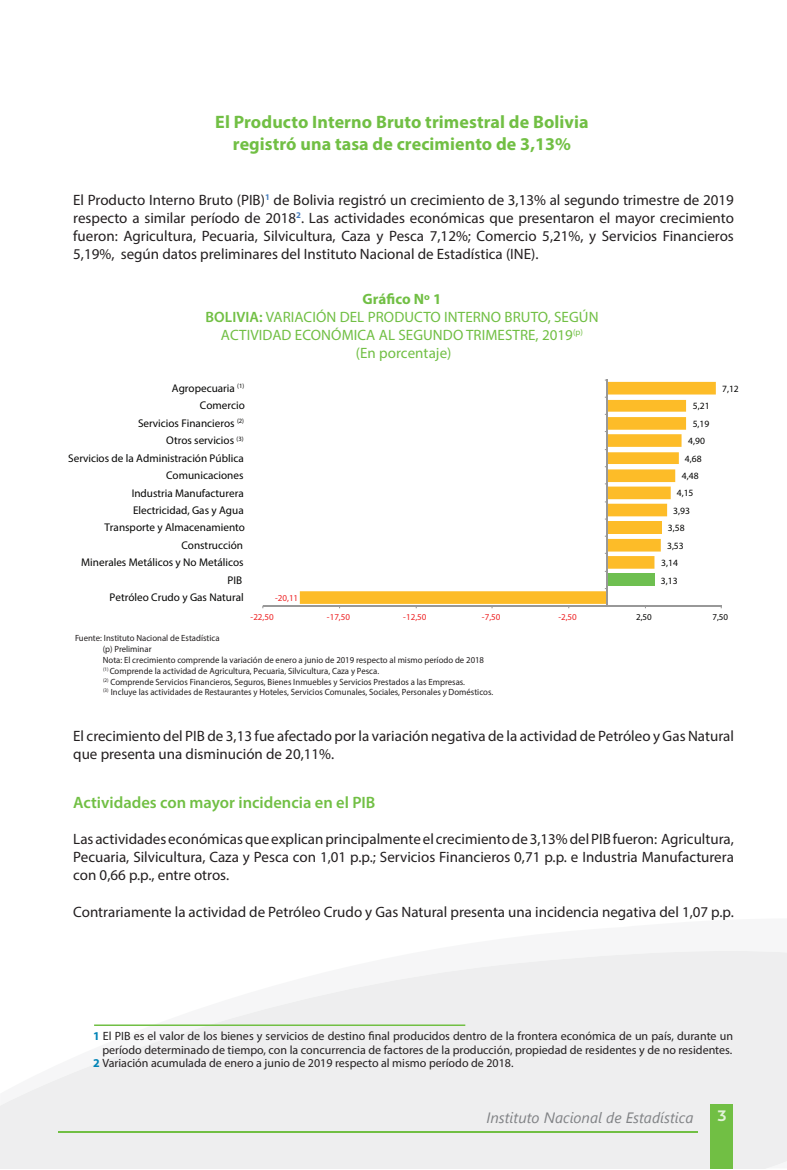
<style>
.page{position:relative;width:787px;height:1170px;background:#fff}
.page>*{position:absolute;margin:0;border:0;box-sizing:border-box;transform-origin:0 0}
.t1{font:700 18px/21.6px "Myriad Pro";letter-spacing:.005em;color:#71bf44;text-align:center}
.t2{font:600 16.5px "Myriad Pro";color:#71bf44}
.t3{font:15px/18px "Myriad Pro";color:#231f20;text-align:justify}
.t4{font:15px/18px "Myriad Pro";letter-spacing:.005em;color:#71bf44;text-align:center}
.t5{font:italic 15px "Segoe UI";color:#808285}
.t6{font:700 15px "Zona Pro";color:#fff}
.t7{font:12px "Myriad Pro";color:#231f20}
.t8{font:11.1px "Myriad Pro";color:#050504}
.t9{font:9.6px "Myriad Pro";color:#050504}
.t10{font:9px/10.8px "Myriad Pro";color:#231f20}
.t11{font:9px "Myriad Pro";color:#ee2123}
.t12{font:9px "Myriad Pro";color:#050504}
.s1{font-weight:700}
.s2{font-weight:600}
.s3{font-weight:700;color:#0083b6}
</style>
<div class="page">
<svg style="left:0;top:951px;width:787px;height:217px;fill:#eeeeef"></svg>
<hr style="left:58px;top:1130px;width:639px;height:2px;background:#71bf44">
<div style="left:710px;top:1104px;width:23px;height:64px;background:#71bf44"></div>
<hr style="left:94px;top:1024px;width:371px;height:1px;background:#71bf44">
<svg style="left:300px;top:382px;width:416px;height:222px"></svg>
<hr style="left:263px;top:605px;width:458px;height:1px;background:#989898">
<hr style="left:606px;top:379px;width:1px;height:227px;background:#989898">
<p class="t1" style="left:215px;top:111px;width:375px">El Producto Interno Bruto trimestral de Bolivia registró una tasa de crecimiento de 3,13%</p>
<p class="t3" style="left:73px;top:191px;width:662px">El Producto Interno Bruto (PIB)<sup>1</sup> de Bolivia registró un crecimiento de 3,13% al segundo trimestre de 2019 respecto a similar período de 2018<sup>2</sup>. Las actividades económicas que presentaron el mayor crecimiento fueron: Agricultura, Pecuaria, Silvicultura, Caza y Pesca 7,12%; Comercio 5,21%, y Servicios Financieros 5,19%, según datos preliminares del Instituto Nacional de Estadística (INE).</p>
<p class="t4" style="left:205px;top:290px;width:394px"><span class="s1">Gráfico Nº 1<br></span><span class="s2">BOLIVIA:</span> VARIACIÓN DEL PRODUCTO INTERNO BRUTO, SEGÚN ACTIVIDAD ECONÓMICA AL SEGUNDO TRIMESTRE, 2019<sup>(p)<br></sup>(En porcentaje)</p>
<p class="t8" style="left:172px;top:381px;width:74px">Agropecuaria <sup>(1)</sup></p>
<p class="t9" style="left:722px;top:383px;width:18px">7,12</p>
<p class="t8" style="left:200px;top:399px;width:46px">Comercio</p>
<p class="t9" style="left:693px;top:400px;width:18px">5,21</p>
<p class="t8" style="left:138px;top:416px;width:107px">Servicios Financieros <sup>(2)</sup></p>
<p class="t9" style="left:692px;top:417px;width:18px">5,19</p>
<p class="t8" style="left:166px;top:433px;width:79px">Otros servicios <sup>(3)</sup></p>
<p class="t9" style="left:688px;top:435px;width:18px">4,90</p>
<p class="t8" style="left:68px;top:451px;width:177px">Servicios de la Administración Pública</p>
<p class="t9" style="left:685px;top:452px;width:18px">4,68</p>
<p class="t8" style="left:166px;top:468px;width:79px">Comunicaciones</p>
<p class="t9" style="left:682px;top:470px;width:18px">4,48</p>
<p class="t8" style="left:132px;top:486px;width:113px">Industria Manufacturera</p>
<p class="t9" style="left:676px;top:487px;width:18px">4,15</p>
<p class="t8" style="left:133px;top:503px;width:112px">Electricidad, Gas y Agua</p>
<p class="t9" style="left:673px;top:504px;width:18px">3,93</p>
<p class="t8" style="left:104px;top:520px;width:142px">Transporte y Almacenamiento</p>
<p class="t9" style="left:668px;top:522px;width:18px">3,58</p>
<p class="t8" style="left:181px;top:538px;width:63px">Construcción</p>
<p class="t9" style="left:667px;top:539px;width:18px">3,53</p>
<p class="t8" style="left:81px;top:555px;width:164px">Minerales Metálicos y No Metálicos</p>
<p class="t9" style="left:661px;top:557px;width:18px">3,14</p>
<p class="t8" style="left:227px;top:573px;width:16px">PIB</p>
<p class="t9" style="left:661px;top:574px;width:18px">3,13</p>
<p class="t8" style="left:109px;top:590px;width:136px">Petróleo Crudo y Gas Natural</p>
<p class="t11" style="left:275px;top:592px;width:25px">-20,11</p>
<p class="t11" style="left:250px;top:611px;width:25px">-22,50</p>
<p class="t11" style="left:327px;top:611px;width:25px">-17,50</p>
<p class="t11" style="left:403px;top:611px;width:25px">-12,50</p>
<p class="t11" style="left:482px;top:611px;width:20px">-7,50</p>
<p class="t11" style="left:558px;top:611px;width:20px">-2,50</p>
<p class="t12" style="left:636px;top:611px;width:17px">2,50</p>
<p class="t12" style="left:712px;top:611px;width:17px">7,50</p>
<p class="t10" style="left:103px;top:632px;width:392px;text-indent:-28px">Fuente: Instituto Nacional de Estadística<br>(p) Preliminar<br>Nota: El crecimiento comprende la variación de enero a junio de 2019 respecto al mismo período de 2018<br><sup>(1)</sup> Comprende la actividad de Agricultura, Pecuaria, Silvicultura, Caza y Pesca.<br><sup>(2)</sup> Comprende Servicios Financieros, Seguros, Bienes Inmuebles y Servicios Prestados a las Empresas.<br><sup>(3)</sup> Incluye las actividades de Restaurantes y Hoteles, Servicios Comunales, Sociales, Personales y Domésticos.</p>
<p class="t3" style="left:73px;top:727px;width:662px">El crecimiento del PIB de 3,13 fue afectado por la variación negativa de la actividad de Petróleo y Gas Natural que presenta una disminución de 20,11%.</p>
<p class="t2" style="left:73px;top:791px;width:304px">Actividades con mayor incidencia en el PIB</p>
<p class="t3" style="left:73px;top:830px;width:662px">Las actividades económicas que explican principalmente el crecimiento de 3,13% del PIB fueron: Agricultura, Pecuaria, Silvicultura, Caza y Pesca con 1,01 p.p.; Servicios Financieros 0,71 p.p. e Industria Manufacturera con 0,66 p.p., entre otros.</p>
<p class="t3" style="left:73px;top:902px;width:662px">Contrariamente la actividad de Petróleo Crudo y Gas Natural presenta una incidencia negativa del 1,07 p.p.</p>
<p class="t7" style="left:93px;top:1028px;width:641px"><span class="s3">1</span> El PIB es el valor de los bienes y servicios de destino final producidos dentro de la frontera económica de un país, durante un</p>
<p class="t7" style="left:102px;top:1042px;width:631px">período determinado de tiempo, con la concurrencia de factores de la producción, propiedad de residentes y de no residentes.</p>
<p class="t7" style="left:93px;top:1055px;width:422px"><span class="s3">2</span> Variación acumulada de enero a junio de 2019 respecto al mismo período de 2018.</p>
<p class="t5" style="left:486px;top:1106px;width:208px">Instituto Nacional de Estadística</p>
<p class="t6" style="left:717px;top:1105px;width:11px">3</p>
</div>
